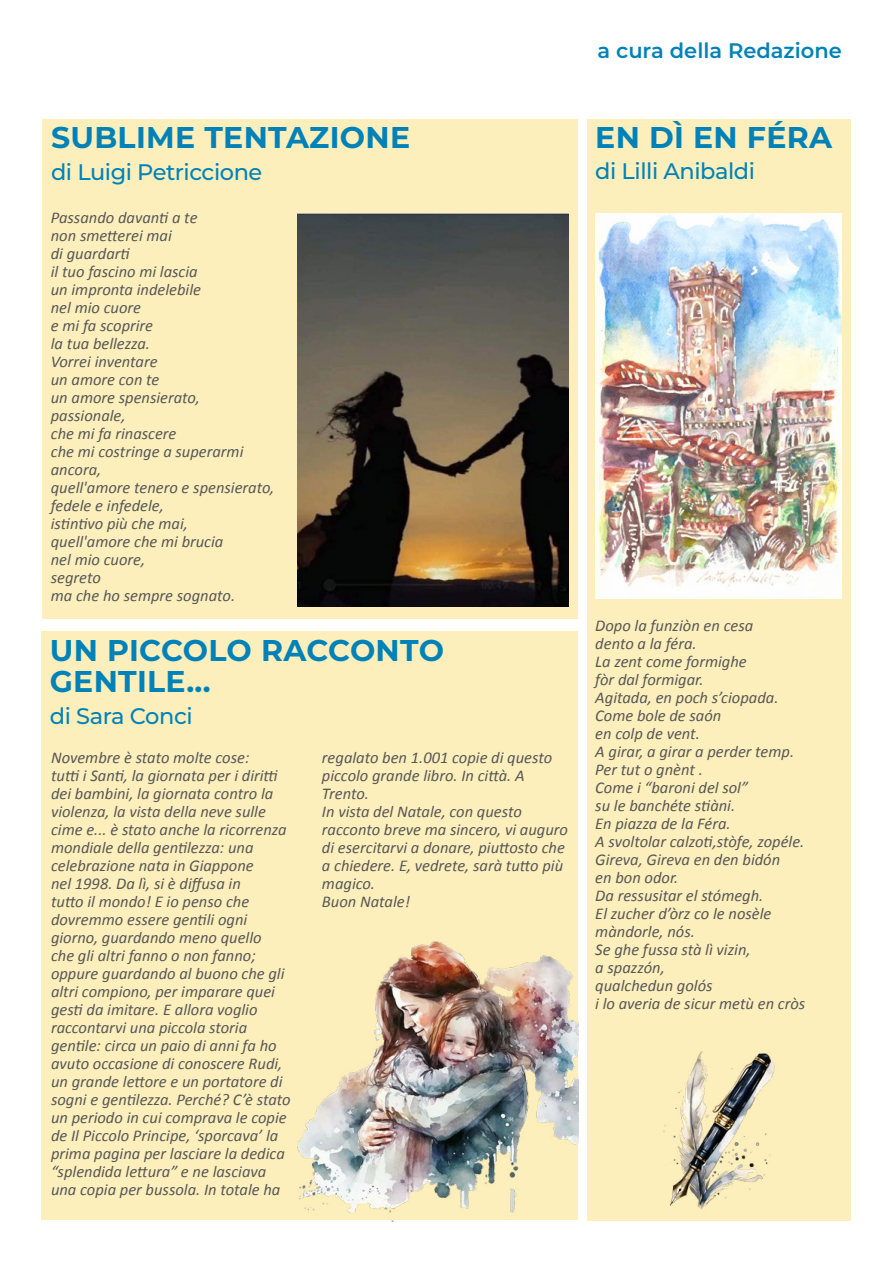
<style>
.page{position:relative;width:893px;height:1263px;background:#fff}
.page>*{position:absolute;margin:0;border:0;box-sizing:border-box;transform-origin:0 0}
.t1{font:700 30px/31.5px "Montserrat";letter-spacing:.01em;color:#0082b8}
.t2{font:500 22.5px "Montserrat";letter-spacing:-.02em;color:#0082b8}
.t3{font:600 21px "Montserrat";color:#0082b8}
.t4{font:italic 16.5px/18px "Calibri";color:#575756}
</style>
<div class="page">
<div style="left:42px;top:631px;width:536px;height:589px;background:#fcefbc"></div>
<div style="left:43px;top:119px;width:535px;height:500px;background:#fcefbc"></div>
<div style="left:587px;top:119px;width:263px;height:1101px;background:#fcefbc"></div>
<img style="left:298px;top:214px;width:271px;height:393px">
<img style="left:298px;top:941px;width:280px;height:280px">
<img style="left:627px;top:1051px;width:183px;height:170px">
<img style="left:595px;top:214px;width:247px;height:384px">
<h1 class="t1" style="left:51px;top:120px;width:361px">SUBLIME TENTAZIONE</h1>
<h2 class="t2" style="left:51px;top:156px;width:213px">di Luigi Petriccione</h2>
<p class="t4" style="left:51px;top:208px;width:225px">Passando davanti a te<br>non smetterei mai<br>di guardarti<br>il tuo fascino mi lascia<br>un impronta indelebile<br>nel mio cuore<br>e mi fa scoprire<br>la tua bellezza.<br>Vorrei inventare<br>un amore con te<br>un amore spensierato, passionale,<br>che mi fa rinascere<br>che mi costringe a superarmi ancora,<br>quell'amore tenero e spensierato, fedele e infedele,<br>istintivo più che mai,<br>quell'amore che mi brucia<br>nel mio cuore,<br>segreto<br>ma che ho sempre sognato.</p>
<h1 class="t1" style="left:50px;top:633px;width:396px">UN PICCOLO RACCONTO<br>GENTILE...</h1>
<h2 class="t2" style="left:50px;top:700px;width:144px">di Sara Conci</h2>
<p class="t4" style="left:51px;top:748px;width:241px">Novembre è stato molte cose:<br>tutti i Santi, la giornata per i diritti dei bambini, la giornata contro la violenza, la vista della neve sulle cime e... è stato anche la ricorrenza mondiale della gentilezza: una celebrazione nata in Giappone<br>nel 1998. Da lì, si è diffusa in<br>tutto il mondo! E io penso che dovremmo essere gentili ogni giorno, guardando meno quello<br>che gli altri fanno o non fanno; oppure guardando al buono che gli altri compiono, per imparare quei gesti da imitare. E allora voglio raccontarvi una piccola storia gentile: circa un paio di anni fa ho avuto occasione di conoscere Rudi, un grande lettore e un portatore di sogni e gentilezza. Perché? C’è stato un periodo in cui comprava le copie de Il Piccolo Principe, ‘sporcava’ la prima pagina per lasciare la dedica “splendida lettura” e ne lasciava una copia per bussola. In totale ha</p>
<p class="t4" style="left:322px;top:748px;width:247px">regalato ben 1.001 copie di questo piccolo grande libro. In città. A<br>Trento.<br>In vista del Natale, con questo racconto breve ma sincero, vi auguro di esercitarvi a donare, piuttosto che a chiedere. E, vedrete, sarà tutto più magico.<br>Buon Natale!</p>
<p class="t3" style="left:598px;top:35px;width:246px">a cura della Redazione</p>
<h1 class="t1" style="left:595px;top:120px;width:238px">EN DÌ EN FÉRA</h1>
<h2 class="t2" style="left:595px;top:155px;width:161px">di Lilli Anibaldi</h2>
<p class="t4" style="left:595px;top:616px;width:211px">Dopo la funziòn en cesa<br>dento a la féra.<br>La zent come formighe<br>fòr dal formigar.<br>Agitada, en poch s’ciopada.<br>Come bole de saón<br>en colp de vent.<br>A girar, a girar a perder temp.<br>Per tut o gnènt .<br>Come i “baroni del sol”<br>su le banchéte stiàni.<br>En piazza de la Féra.<br>A svoltolar calzoti,stòfe, zopéle.<br>Gireva, Gireva en den bidón<br>en bon odor.<br>Da ressusitar el stómegh.<br>El zucher d’òrz co le nosèle màndorle, nós.<br>Se ghe fussa stà lì vizin,<br>a spazzón,<br>qualchedun golós<br>i lo averia de sicur metù en cròs</p>
</div>
